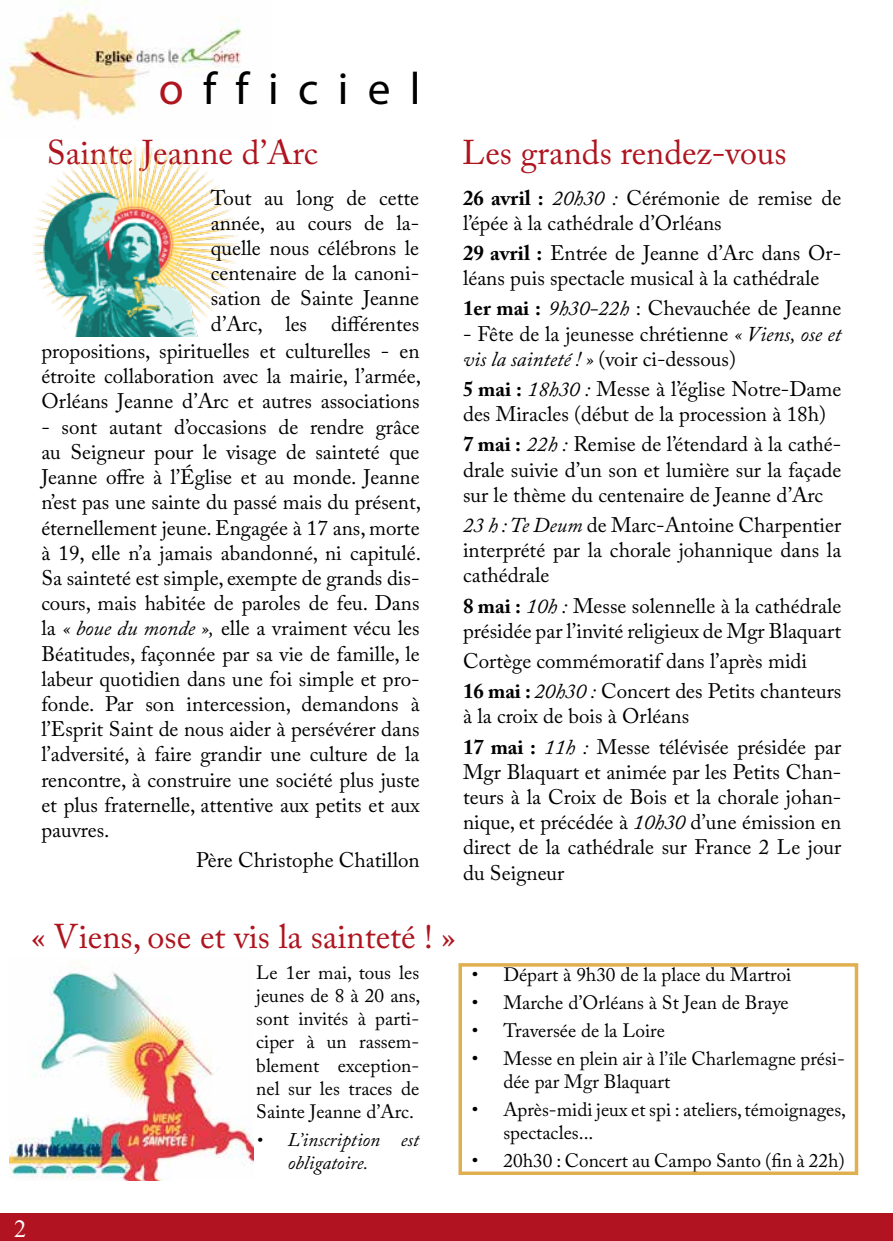
<style>
.page{position:relative;width:893px;height:1241px;background:#fff}
.page>*{position:absolute;margin:0;border:0;box-sizing:border-box;transform-origin:0 0}
.t1{font:45.5px "Myriad Pro";color:#000}
.t2{font:34.12px "Adobe Caslon Pro";color:#ae151f}
.t3{font:24.5px "Times New Roman";color:#fff}
.t4{font:21px/25.2px "Adobe Caslon Pro";color:#000}
.t5{font:19.25px/23.1px "Adobe Caslon Pro";color:#000}
.t6{font:italic 19.25px/23.1px "Adobe Caslon Pro";color:#000}
.s1{color:#ae151f}
.s2{font-style:italic}
.s3{font-weight:700}
</style>
<div class="page">
<img style="left:7px;top:0;width:234px;height:120px">
<div style="left:0;top:1213px;width:893px;height:27px;background:#b21320"></div>
<svg style="left:458px;top:963px;width:401px;height:212px"></svg>
<img style="left:10px;top:966px;width:243px;height:213px">
<img style="left:33px;top:147px;width:206px;height:189px">
<h1 class="t1" style="left:159px;top:60px;width:263px"><span class="s1">o</span> f f i c i e l</h1>
<h2 class="t2" style="left:47px;top:132px;width:272px">Sainte Jeanne d’Arc</h2>
<p class="t4" style="left:211px;top:185px;width:210px;text-align:justify">Tout au long de cette année, au cours de la&shy;quelle nous célébrons le centenaire de la canoni&shy;sation de Sainte Jeanne d’Arc, les différentes</p>
<p class="t4" style="left:41px;top:338px;width:381px;text-align:justify">propositions, spirituelles et culturelles - en étroite collaboration avec la mairie, l’armée, Orléans Jeanne d’Arc et autres associations</p>
<p class="t4" style="left:41px;top:413px;width:381px;text-align:justify">- sont autant d’occasions de rendre grâce au Seigneur pour le visage de sainteté que Jeanne offre à l’Église et au monde. Jeanne n’est pas une sainte du passé mais du présent, éternellement jeune. Engagée à 17 ans, morte à 19, elle n’a jamais abandonné, ni capitulé.<br>Sa sainteté est simple, exempte de grands dis&shy;cours, mais habitée de paroles de feu. Dans la <span class="s2">« boue du monde »,</span> elle a vraiment vécu les Béatitudes, façonnée par sa vie de famille, le labeur quotidien dans une foi simple et pro&shy;fonde. Par son intercession, demandons à l’Esprit Saint de nous aider à persévérer dans l’adversité, à faire grandir une culture de la rencontre, à construire une société plus juste et plus fraternelle, attentive aux petits et aux pauvres.</p>
<p class="t4" style="left:196px;top:847px;width:225px">Père Christophe Chatillon</p>
<h2 class="t2" style="left:462px;top:132px;width:326px">Les grands rendez-vous</h2>
<p class="t4" style="left:463px;top:185px;width:380px"><span class="s3">26 avril :</span> <span class="s2">20h30 :</span> Cérémonie de remise de l’épée à la cathédrale d’Orléans</p>
<p class="t4" style="left:463px;top:240px;width:380px"><span class="s3">29 avril :</span> Entrée de Jeanne d’Arc dans Or&shy;léans puis spectacle musical à la cathédrale</p>
<p class="t4" style="left:463px;top:295px;width:380px"><span class="s3">1er mai :</span> <span class="s2">9h30-22h</span> : Chevauchée de Jeanne</p>
<p class="t4" style="left:463px;top:320px;width:380px">- Fête de la jeunesse chrétienne <span class="s2">« Viens, ose et vis la sainteté ! »</span> (voir ci-dessous)</p>
<p class="t4" style="left:463px;top:376px;width:380px"><span class="s3">5 mai :</span> <span class="s2">18h30 :</span> Messe à l’église Notre-Dame des Miracles (début de la procession à 18h)</p>
<p class="t4" style="left:463px;top:431px;width:380px;text-align:justify"><span class="s3">7 mai :</span> <span class="s2">22h :</span> Remise de l’étendard à la cathé&shy;drale suivie d’un son et lumière sur la façade sur le thème du centenaire de Jeanne d’Arc</p>
<p class="t4" style="left:463px;top:512px;width:380px;text-align:justify"><span class="s2">23 h : Te Deum</span> de Marc-Antoine Charpentier interprété par la chorale johannique dans la cathédrale</p>
<p class="t4" style="left:463px;top:592px;width:380px"><span class="s3">8 mai :</span> <span class="s2">10h :</span> Messe solennelle à la cathédrale présidée par l’invité religieux de Mgr Blaquart</p>
<p class="t4" style="left:463px;top:645px;width:380px;line-height:30.1px">Cortège commémoratif dans l’après midi<br><span class="s3">16 mai :</span> <span class="s2">20h30 :</span> Concert des Petits chanteurs</p>
<p class="t4" style="left:463px;top:701px;width:380px;line-height:30.1px">à la croix de bois à Orléans<br><span class="s3">17 mai :</span> <span class="s2">11h :</span> Messe télévisée présidée par</p>
<p class="t4" style="left:463px;top:758px;width:380px;text-align:justify">Mgr Blaquart et animée par les Petits Chan&shy;teurs à la Croix de Bois et la chorale johan&shy;nique, et précédée à <span class="s2">10h30</span> d’une émission en direct de la cathédrale sur France 2 Le jour du Seigneur</p>
<h2 class="t2" style="left:31px;top:916px;width:426px">« Viens, ose et vis la sainteté ! »</h2>
<p class="t5" style="left:256px;top:960px;width:166px;text-align:justify">Le 1er mai, tous les jeunes de 8 à 20 ans, sont invités à parti&shy;ciper à un rassem&shy;blement exception&shy;nel sur les traces de Sainte Jeanne d’Arc.</p>
<p class="t6" style="left:288px;top:1127px;width:133px;text-indent:-31px">• L’inscription est obligatoire.</p>
<p class="t5" style="left:472px;top:962px;width:321px">• Départ à 9h30 de la place du Martroi</p>
<p class="t5" style="left:472px;top:990px;width:318px">• Marche d’Orléans à St Jean de Braye</p>
<p class="t5" style="left:472px;top:1018px;width:194px">• Traversée de la Loire</p>
<p class="t5" style="left:503px;top:1046px;width:343px;text-indent:-31px">• Messe en plein air à l’île Charlemagne prési&shy;dée par Mgr Blaquart</p>
<p class="t5" style="left:503px;top:1097px;width:344px;text-indent:-31px">• Après-midi jeux et spi : ateliers, témoignages, spectacles...</p>
<p class="t5" style="left:472px;top:1148px;width:374px">• 20h30 : Concert au Campo Santo (fin à 22h)</p>
<p class="t3" style="left:14px;top:1211px;width:14px">2</p>
</div>
